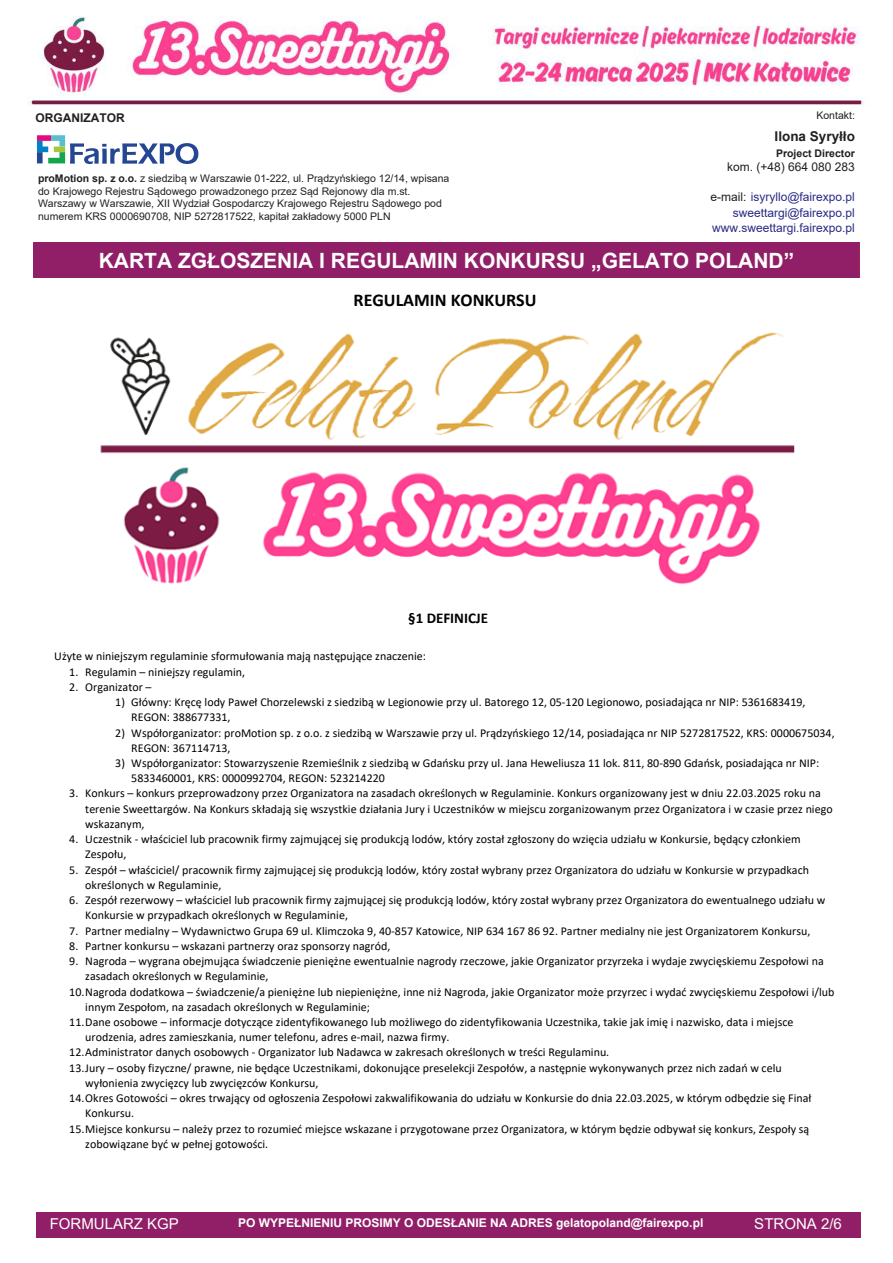
<style>
.page{position:relative;width:893px;height:1263px;background:#fff}
.page>*{position:absolute;margin:0;border:0;box-sizing:border-box;transform-origin:0 0}
.t1{font:700 21px "Arial";color:#fff}
.t2{font:700 18px "Calibri";color:#000}
.t3{font:15px "Arial";color:#fff}
.t4{font:700 15px "Calibri";color:#000}
.t5{font:700 13.5px "Arial";color:#231f20}
.t6{font:12px/15.3px "Calibri";color:#000}
.t7{font:12px/15.6px "Arial";color:#2a2a86;text-align:right}
.t8{font:700 12px "Arial";color:#fff}
.t9{font:12px "Arial";color:#231f20}
.t10{font:700 12px "Arial";color:#231f20}
.t11{font:10.5px/12.6px "Arial";color:#231f20}
.t12{font:700 10.5px "Arial";color:#231f20}
.s1{font-weight:700}
.s2{color:#231f20}
.s3{color:#2e3092}
.s4{font-style:inherit}
</style>
<div class="page">
<div style="left:36px;top:1213px;width:825px;height:24px;background:#911f67"></div>
<div style="left:33px;top:243px;width:826px;height:35px;background:#911f67"></div>
<img style="left:100px;top:332px;width:695px;height:253px">
<svg style="left:37px;top:135px;width:162px;height:29px"></svg>
<img style="left:29px;top:16px;width:836px;height:90px">
<p class="t10" style="left:36px;top:109px;width:91px">ORGANIZATOR</p>
<p class="t11" style="left:38px;top:172px;width:413px"><span class="s1">proMotion sp. z o.o.</span> z siedzibą w Warszawie 01-222, ul. Prądzyńskiego 12/14, wpisana do Krajowego Rejestru Sądowego prowadzonego przez Sąd Rejonowy dla m.st.<br>Warszawy w Warszawie, XII Wydział Gospodarczy Krajowego Rejestru Sądowego pod numerem KRS 0000690708, NIP 5272817522, kapitał zakładowy 5000 PLN</p>
<p class="t11" style="left:816px;top:108px;width:40px">Kontakt:</p>
<p class="t5" style="left:775px;top:126px;width:82px">Ilona Syryłło</p>
<p class="t12" style="left:776px;top:146px;width:80px">Project Director</p>
<p class="t9" style="left:727px;top:159px;width:129px">kom. (+48) 664 080 283</p>
<p class="t7" style="left:710px;top:189px;width:146px"><span class="s2">e-mail:</span> <span class="s3">i</span>syryllo@fairexpo.pl sweettargi@fairexpo.pl www.sweettargi.fairexpo.pl</p>
<h1 class="t1" style="left:99px;top:245px;width:697px">KARTA ZGŁOSZENIA I <span class="s4">REGULAMIN KONKURSU</span> „GELATO POLAND”</h1>
<h2 class="t2" style="left:354px;top:287px;width:185px">REGULAMIN KONKURSU</h2>
<p class="t4" style="left:408px;top:607px;width:81px">§1 DEFINICJE</p>
<p class="t6" style="left:54px;top:648px;width:373px">Użyte w niniejszym regulaminie sformułowania mają następujące znaczenie:</p>
<p class="t6" style="left:69px;top:664px;width:177px">1. Regulamin – niniejszy regulamin,</p>
<p class="t6" style="left:69px;top:679px;width:84px">2. Organizator –</p>
<p class="t6" style="left:131px;top:694px;width:676px;text-indent:-16px">1) Główny: Kręcę lody Paweł Chorzelewski z siedzibą w Legionowie przy ul. Batorego 12, 05-120 Legionowo, posiadająca nr NIP: 5361683419,<br>REGON: 388677331,</p>
<p class="t6" style="left:131px;top:725px;width:705px;text-indent:-16px">2) Współorganizator: proMotion sp. z o.o. z siedzibą w Warszawie przy ul. Prądzyńskiego 12/14, posiadająca nr NIP 5272817522, KRS: 0000675034,<br>REGON: 367114713,</p>
<p class="t6" style="left:131px;top:755px;width:689px;text-indent:-16px">3) Współorganizator: Stowarzyszenie Rzemieślnik z siedzibą w Gdańsku przy ul. Jana Heweliusza 11 lok. 811, 80-890 Gdańsk, posiadająca nr NIP:<br>5833460001, KRS: 0000992704, REGON: 523214220</p>
<p class="t6" style="left:85px;top:785px;width:749px;text-indent:-16px">3. Konkurs – konkurs przeprowadzony przez Organizatora na zasadach określonych w Regulaminie. Konkurs organizowany jest w dniu 22.03.2025 roku na terenie Sweettargów. Na Konkurs składają się wszystkie działania Jury i Uczestników w miejscu zorganizowanym przez Organizatora i w czasie przez niego wskazanym,</p>
<p class="t6" style="left:85px;top:831px;width:717px;text-indent:-16px">4. Uczestnik - właściciel lub pracownik firmy zajmującej się produkcją lodów, który został zgłoszony do wzięcia udziału w Konkursie, będący członkiem<br>Zespołu,</p>
<p class="t6" style="left:85px;top:862px;width:725px;text-indent:-16px">5. Zespół – właściciel/ pracownik firmy zajmującej się produkcją lodów, który został wybrany przez Organizatora do udziału w Konkursie w przypadkach określonych w Regulaminie,</p>
<p class="t6" style="left:85px;top:892px;width:741px;text-indent:-16px">6. Zespół rezerwowy – właściciel lub pracownik firmy zajmującej się produkcją lodów, który został wybrany przez Organizatora do ewentualnego udziału w<br>Konkursie w przypadkach określonych w Regulaminie,</p>
<p class="t6" style="left:69px;top:923px;width:742px">7. Partner medialny – Wydawnictwo Grupa 69 ul. Klimczoka 9, 40-857 Katowice, NIP 634 167 86 92. Partner medialny nie jest Organizatorem Konkursu,</p>
<p class="t6" style="left:69px;top:938px;width:323px">8. Partner konkursu – wskazani partnerzy oraz sponsorzy nagród,</p>
<p class="t6" style="left:69px;top:953px;width:756px">9. Nagroda – wygrana obejmująca świadczenie pieniężne ewentualnie nagrody rzeczowe, jakie Organizator przyrzeka i wydaje zwycięskiemu Zespołowi na</p>
<p class="t6" style="left:85px;top:968px;width:185px">zasadach określonych w Regulaminie,</p>
<p class="t6" style="left:69px;top:983px;width:767px">10.Nagroda dodatkowa – świadczenie/a pieniężne lub niepieniężne, inne niż Nagroda, jakie Organizator może przyrzec i wydać zwycięskiemu Zespołowi i/lub</p>
<p class="t6" style="left:85px;top:999px;width:286px">innym Zespołom, na zasadach określonych w Regulaminie;</p>
<p class="t6" style="left:69px;top:1014px;width:726px">11.Dane osobowe – informacje dotyczące zidentyfikowanego lub możliwego do zidentyfikowania Uczestnika, takie jak imię i nazwisko, data i miejsce</p>
<p class="t6" style="left:85px;top:1029px;width:366px">urodzenia, adres zamieszkania, numer telefonu, adres e-mail, nazwa firmy.</p>
<p class="t6" style="left:69px;top:1044px;width:541px">12.Administrator danych osobowych - Organizator lub Nadawca w zakresach określonych w treści Regulaminu.</p>
<p class="t6" style="left:69px;top:1060px;width:714px">13.Jury – osoby fizyczne/ prawne, nie będące Uczestnikami, dokonujące preselekcji Zespołów, a następnie wykonywanych przez nich zadań w celu</p>
<p class="t6" style="left:85px;top:1075px;width:235px">wyłonienia zwycięzcy lub zwycięzców Konkursu,</p>
<p class="t6" style="left:69px;top:1090px;width:744px">14.Okres Gotowości – okres trwający od ogłoszenia Zespołowi zakwalifikowania do udziału w Konkursie do dnia 22.03.2025, w którym odbędzie się Finał</p>
<p class="t6" style="left:85px;top:1105px;width:50px">Konkursu.</p>
<p class="t6" style="left:69px;top:1121px;width:742px">15.Miejsce konkursu – należy przez to rozumieć miejsce wskazane i przygotowane przez Organizatora, w którym będzie odbywał się konkurs, Zespoły są</p>
<p class="t6" style="left:85px;top:1136px;width:184px">zobowiązane być w pełnej gotowości.</p>
<p class="t3" style="left:50px;top:1214px;width:131px">FORMULARZ KGP</p>
<p class="t8" style="left:238px;top:1214px;width:467px">PO WYPEŁNIENIU PROSIMY O ODESŁANIE NA ADRES gelatopoland@fairexpo.pl</p>
<p class="t3" style="left:754px;top:1213px;width:89px">STRONA 2/6</p>
</div>
